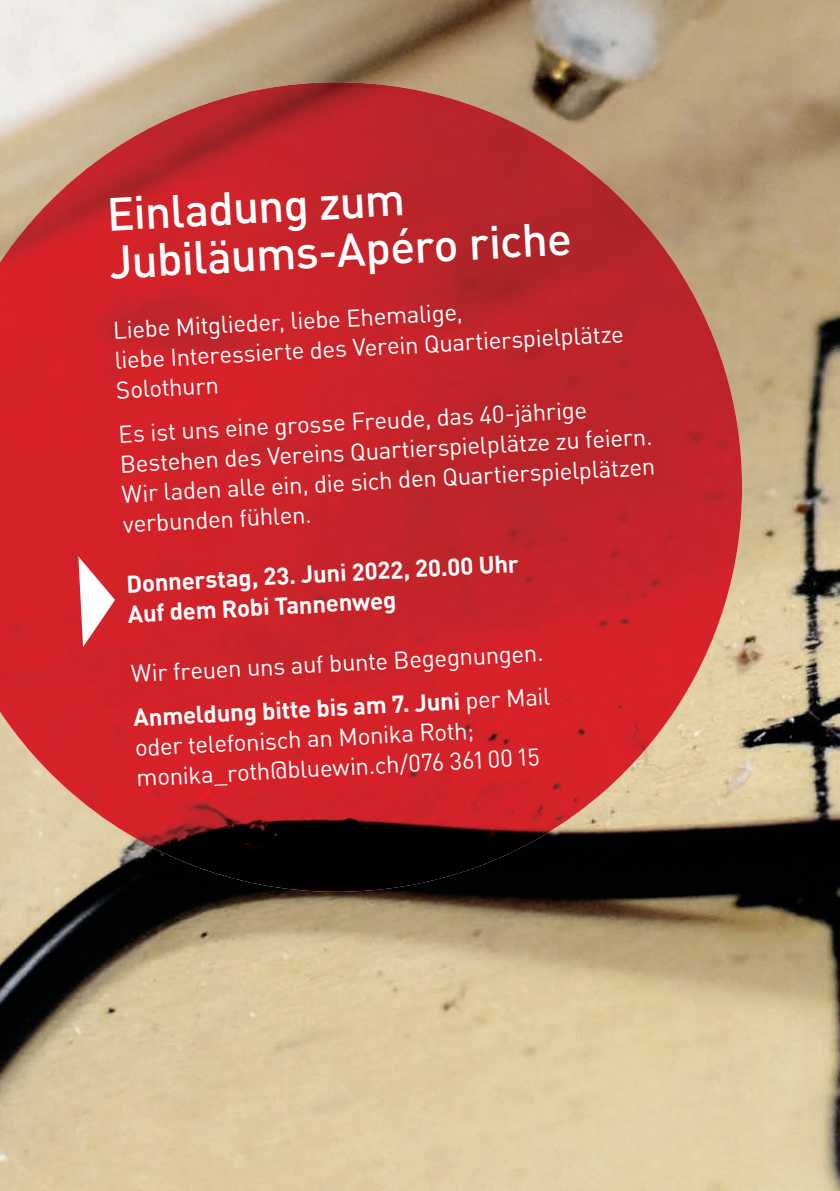
<style>
.page{position:relative;width:840px;height:1191px;background:#fff}
.page>*{position:absolute;margin:0;border:0;box-sizing:border-box;transform-origin:0 0}
.t1{font:500 46px/48px "DINOT";color:#fff}
.t2{font:24px/30px "DINOT";color:#fff}
.t3{font:700 24px/30px "DINOT";color:#fff}
.s1{font-weight:700}
</style>
<div class="page">
<img style="left:0;top:0;width:839px;height:1191px">
<img style="left:67px;top:82px;width:473px;height:809px">
<img style="left:539px;top:136px;width:69px;height:701px">
<img style="left:0;top:185px;width:68px;height:604px">
<img style="left:607px;top:185px;width:68px;height:603px">
<img style="left:674px;top:263px;width:67px;height:448px">
<svg style="left:78px;top:556px;width:37px;height:91px"></svg>
<h1 class="t1" style="left:105px;top:189px;width:464px;rotate:-3deg">Einladung zum<br>Jubiläums-Apéro riche</h1>
<p class="t2" style="left:112px;top:315px;width:511px;rotate:-3deg">Liebe Mitglieder, liebe Ehemalige,<br>liebe Interessierte des Verein Quartierspielplätze<br>Solothurn</p>
<p class="t2" style="left:118px;top:418px;width:535px;rotate:-3deg">Es ist uns eine grosse Freude, das 40-jährige Bestehen des Vereins Quartierspielplätze zu feiern.<br>Wir laden alle ein, die sich den Quartierspielplätzen verbunden fühlen.</p>
<p class="t3" style="left:125px;top:568px;width:394px;rotate:-3deg">Donnerstag, 23. Juni 2022, 20.00 Uhr<br>Auf dem Robi Tannenweg</p>
<p class="t2" style="left:130px;top:651px;width:418px;line-height:44px;rotate:-3deg">Wir freuen uns auf bunte Begegnungen.<br><span class="s1">Anmeldung bitte bis am 7. Juni</span> per Mail</p>
<p class="t2" style="left:134px;top:732px;width:405px;rotate:-3deg">oder telefonisch an Monika Roth; monika_roth@bluewin.ch/076 361 00 15</p>
</div>
